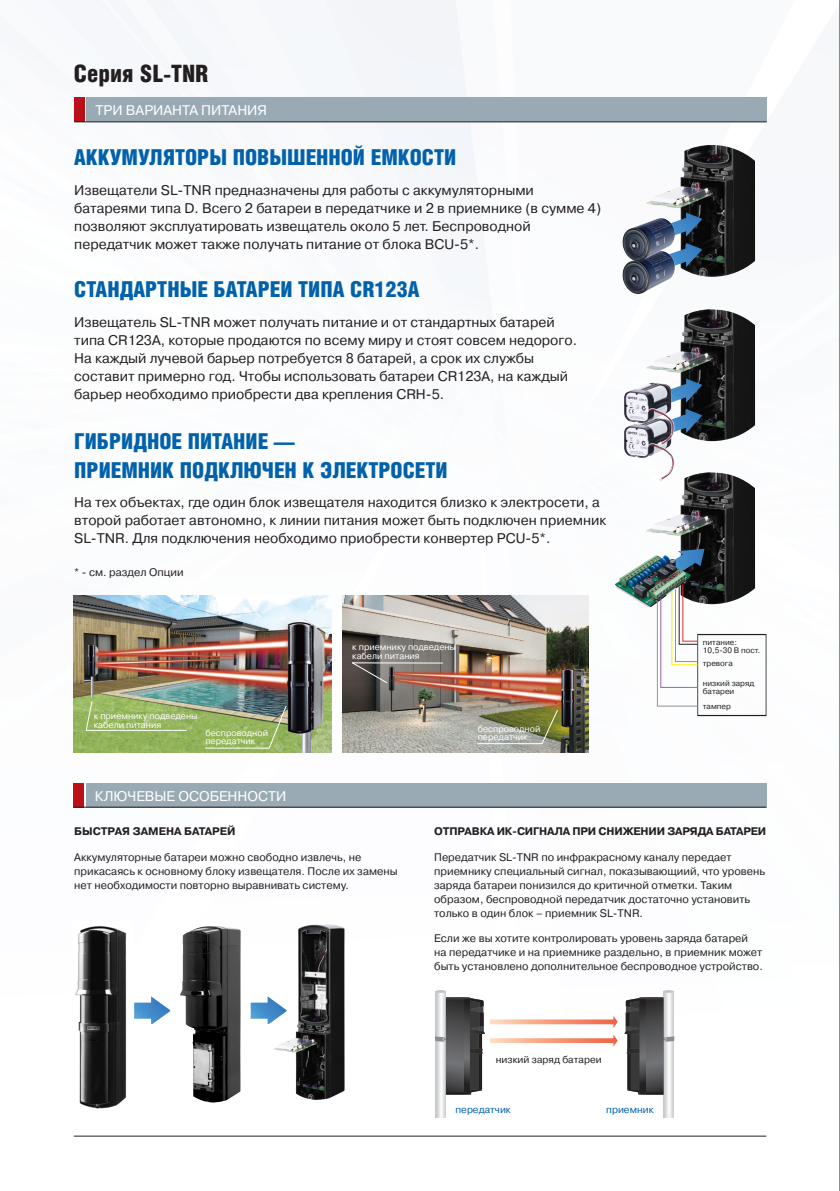
<style>
.page{position:relative;width:840px;height:1191px;background:#fff}
.page>*{position:absolute;margin:0;border:0;box-sizing:border-box;transform-origin:0 0}
.t1{font:900 24px "Helios Cond";color:#231f20}
.t2{font:900 22px/28.8px "Helios Cond";color:#0161ab}
.t3{font:14px/18px "Pragmatica C";color:#231f20}
.t4{font:14px "Pragmatica C";color:#fff}
.t5{font:11px/14px "Pragmatica C";color:#231f20}
.t6{font:700 11px "Pragmatica C";letter-spacing:-.015em;color:#231f20}
.t7{font:10px "Pragmatica C";color:#0161ab}
.t8{font:10px "Pragmatica C";color:#231f20}
.t9{font:9px/8px "Pragmatica C";color:#fff}
.t10{font:8px/8px "Pragmatica C";color:#231f20}
</style>
<div class="page">
<img style="left:73px;top:0;width:694px;height:1137px">
<hr style="left:74px;top:1135px;width:691px;height:1px;background:#231f20">
<hr style="left:839px;top:0;width:1px;height:1191px;background:#231f20">
<div style="left:74px;top:98px;width:10px;height:24px;background:#bb1018"></div>
<div style="left:86px;top:98px;width:680px;height:24px;background:#9aaab4"></div>
<hr style="left:74px;top:121px;width:692px;height:1px;background:#231f20">
<img style="left:273px;top:924px;width:71px;height:176px">
<img style="left:180px;top:926px;width:60px;height:176px">
<img style="left:73px;top:921px;width:59px;height:193px">
<div style="left:74px;top:783px;width:10px;height:24px;background:#bb1018"></div>
<div style="left:86px;top:783px;width:679px;height:24px;background:#9aaab4"></div>
<hr style="left:74px;top:807px;width:691px;height:1px;background:#231f20">
<img style="left:646px;top:145px;width:108px;height:132px">
<img style="left:646px;top:309px;width:108px;height:132px">
<img style="left:646px;top:472px;width:108px;height:132px">
<img style="left:663px;top:212px;width:38px;height:27px">
<img style="left:663px;top:378px;width:38px;height:27px">
<img style="left:674px;top:243px;width:27px;height:26px">
<img style="left:674px;top:409px;width:27px;height:26px">
<img style="left:621px;top:262px;width:53px;height:33px">
<img style="left:621px;top:218px;width:53px;height:44px">
<img style="left:623px;top:447px;width:51px;height:35px">
<img style="left:623px;top:382px;width:51px;height:65px">
<img style="left:660px;top:549px;width:44px;height:26px">
<img style="left:614px;top:555px;width:76px;height:52px">
<svg style="left:656px;top:583px;width:41px;height:123px"></svg>
<svg style="left:435px;top:1094px;width:10px;height:23px"></svg>
<svg style="left:435px;top:990px;width:49px;height:104px;background:#767678"></svg>
<svg style="left:663px;top:1094px;width:10px;height:23px"></svg>
<svg style="left:624px;top:990px;width:50px;height:104px;background:#79797a"></svg>
<img style="left:489px;top:1015px;width:128px;height:13px">
<img style="left:489px;top:1034px;width:128px;height:12px">
<img style="left:250px;top:996px;width:36px;height:28px">
<img style="left:134px;top:996px;width:36px;height:28px">
<img style="left:74px;top:595px;width:257px;height:157px">
<img style="left:342px;top:595px;width:246px;height:157px">
<svg style="left:85px;top:701px;width:201px;height:47px;background:#92b067"></svg>
<svg style="left:477px;top:709px;width:80px;height:35px;background:#8b906c"></svg>
<svg style="left:350px;top:617px;width:93px;height:90px;background:#847b74"></svg>
<p class="t1" style="left:74px;top:60px;width:136px">Серия SL-TNR</p>
<p class="t4" style="left:95px;top:103px;width:173px">ТРИ ВАРИАНТА ПИТАНИЯ</p>
<p class="t2" style="left:74px;top:143px;width:383px">АККУМУЛЯТОРЫ ПОВЫШЕННОЙ ЕМКОСТИ</p>
<p class="t3" style="left:74px;top:181px;width:528px">Извещатели SL-TNR предназначены для работы с аккумуляторными батареями типа D. Всего 2 батареи в передатчике и 2 в приемнике (в сумме 4) позволяют эксплуатировать извещатель около 5 лет. Беспроводной передатчик может также получать питание от блока BCU-5*.</p>
<p class="t2" style="left:74px;top:274px;width:346px">СТАНДАРТНЫЕ БАТАРЕИ ТИПА CR123A</p>
<p class="t3" style="left:74px;top:313px;width:504px">Извещатель SL-TNR может получать питание и от стандартных батарей типа CR123A, которые продаются по всему миру и стоят совсем недорого.<br>На каждый лучевой барьер потребуется 8 батарей, а срок их службы составит примерно год. Чтобы использовать батареи CR123A, на каждый барьер необходимо приобрести два крепления CRH-5.</p>
<p class="t2" style="left:74px;top:426px;width:374px">ГИБРИДНОЕ ПИТАНИЕ —<br>ПРИЕМНИК ПОДКЛЮЧЕН К ЭЛЕКТРОСЕТИ</p>
<p class="t3" style="left:74px;top:493px;width:533px">На тех объектах, где один блок извещателя находится близко к электросети, а второй работает автономно, к линии питания может быть подключен приемник<br>SL-TNR. Для подключения необходимо приобрести конвертер PCU-5*.</p>
<p class="t5" style="left:74px;top:565px;width:111px">* - см. раздел Опции</p>
<p class="t9" style="left:94px;top:711px;width:105px;line-height:9px">к приемнику подведены кабели питания</p>
<p class="t9" style="left:205px;top:729px;width:64px">беспроводной передатчик</p>
<p class="t4" style="left:95px;top:788px;width:193px">КЛЮЧЕВЫЕ ОСОБЕННОСТИ</p>
<p class="t9" style="left:352px;top:643px;width:105px;line-height:9px">к приемнику подведены кабели питания</p>
<p class="t9" style="left:477px;top:725px;width:64px">беспроводной передатчик</p>
<p class="t10" style="left:702px;top:638px;width:59px">питание:<br>10,5-30 В пост.</p>
<p class="t10" style="left:702px;top:659px;width:31px">тревога</p>
<p class="t10" style="left:702px;top:679px;width:53px">низкий заряд батареи</p>
<p class="t10" style="left:702px;top:702px;width:29px">тампер</p>
<p class="t6" style="left:74px;top:825px;width:163px">БЫСТРАЯ ЗАМЕНА БАТАРЕЙ</p>
<p class="t5" style="left:74px;top:850px;width:324px">Аккумуляторные батареи можно свободно извлечь, не прикасаясь к основному блоку извещателя. После их замены нет необходимости повторно выравнивать систему.</p>
<p class="t6" style="left:434px;top:825px;width:333px">ОТПРАВКА ИК-СИГНАЛА ПРИ СНИЖЕНИИ ЗАРЯДА БАТАРЕИ</p>
<p class="t5" style="left:434px;top:850px;width:332px">Передатчик SL-TNR по инфракрасному каналу передает приемнику специальный сигнал, показывающиий, что уровень заряда батареи понизился до критичной отметки. Таким образом, беспроводной передатчик достаточно установить только в один блок – приемник SL-TNR.</p>
<p class="t5" style="left:434px;top:931px;width:330px">Если же вы хотите контролировать уровень заряда батарей на передатчике и на приемнике раздельно, в приемник может быть установлено дополнительное беспроводное устройство.</p>
<p class="t8" style="left:495px;top:1054px;width:107px">низкий заряд батареи</p>
<p class="t7" style="left:455px;top:1104px;width:57px">передатчик</p>
<p class="t7" style="left:606px;top:1104px;width:49px">приемник</p>
</div>
